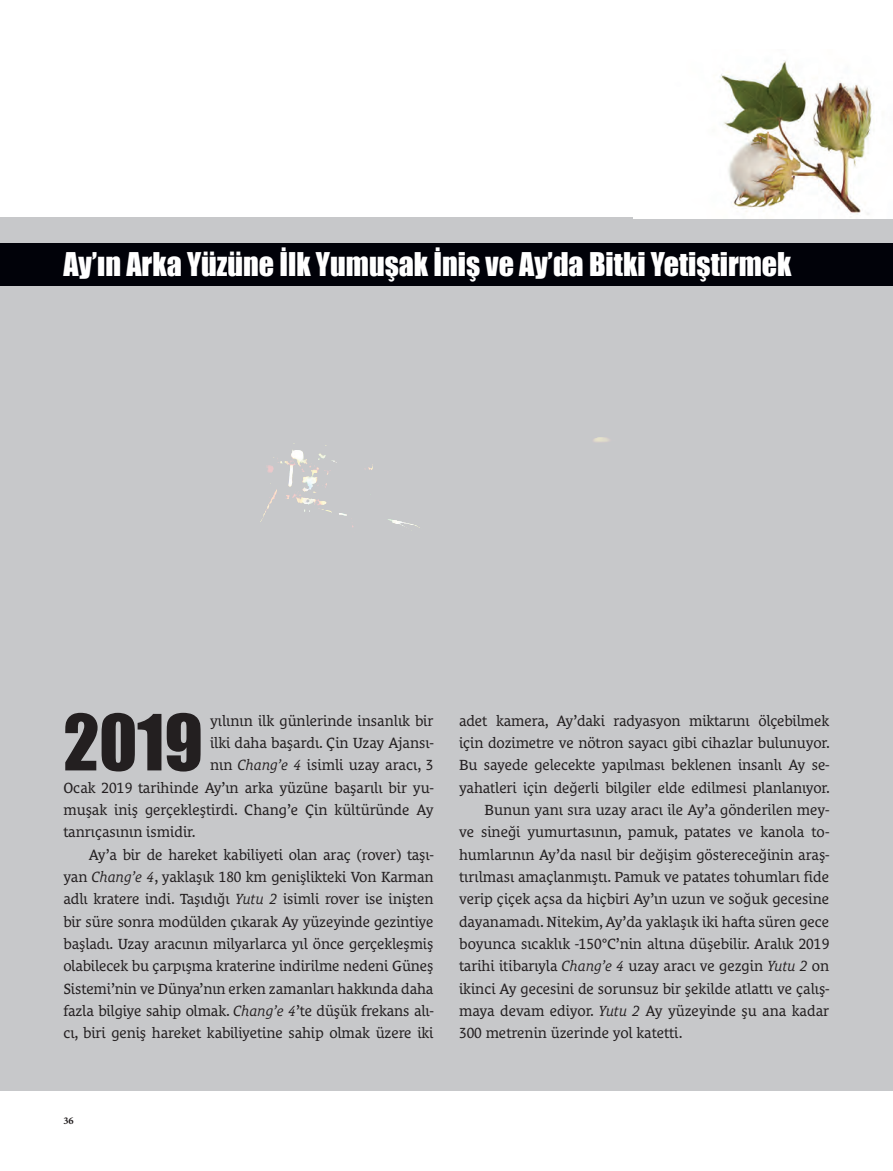
<style>
.page{position:relative;width:893px;height:1171px;background:#fff}
.page>*{position:absolute;margin:0;border:0;box-sizing:border-box;transform-origin:0 0}
.t1{font:71.4px "Impact";color:#231f20}
.t2{font:30px "Impact";color:#fff}
.t3{font:15px "Le Monde Courrier Pro";letter-spacing:-.01em;color:#231f20}
.t4{font:700 10.35px "Minion Pro";color:#231f20}
.s1{font-style:italic}
</style>
<div class="page">
<div style="left:0;top:218px;width:892px;height:872px;background:#c7c8ca"></div>
<img style="left:719px;top:60px;width:153px;height:155px">
<div style="left:0;top:243px;width:892px;height:43px;background:#010209"></div>
<h2 class="t2" style="left:63px;top:241px;width:729px">Ay’ın Arka Yüzüne İlk Yumuşak İniş ve Ay’da Bitki Yetiştirmek</h2>
<h1 class="t1" style="left:63px;top:687px;width:141px">2019</h1>
<p class="t3" style="left:210px;top:708px;width:225px">yılının ilk günlerinde insanlık bir</p>
<p class="t3" style="left:210px;top:730px;width:225px">ilki daha başardı. Çin Uzay Ajansı-</p>
<p class="t3" style="left:210px;top:753px;width:225px">nın <span class="s1">Chang’e 4</span> isimli uzay aracı, 3</p>
<p class="t3" style="left:63px;top:775px;width:371px">Ocak 2019 tarihinde Ay’ın arka yüzüne başarılı bir yu-</p>
<p class="t3" style="left:63px;top:797px;width:371px">muşak iniş gerçekleştirdi. Chang’e Çin kültüründe Ay</p>
<p class="t3" style="left:63px;top:820px;width:134px">tanrıçasının ismidir.</p>
<p class="t3" style="left:89px;top:842px;width:346px">Ay’a bir de hareket kabiliyeti olan araç (rover) taşı-</p>
<p class="t3" style="left:63px;top:864px;width:371px">yan <span class="s1">Chang’e 4</span>, yaklaşık 180 km genişlikteki Von Karman</p>
<p class="t3" style="left:63px;top:887px;width:371px">adlı kratere indi. Taşıdığı <span class="s1">Yutu 2</span> isimli rover ise inişten</p>
<p class="t3" style="left:63px;top:909px;width:371px">bir süre sonra modülden çıkarak Ay yüzeyinde gezintiye</p>
<p class="t3" style="left:63px;top:931px;width:371px">başladı. Uzay aracının milyarlarca yıl önce gerçekleşmiş</p>
<p class="t3" style="left:63px;top:954px;width:371px">olabilecek bu çarpışma kraterine indirilme nedeni Güneş</p>
<p class="t3" style="left:63px;top:976px;width:371px">Sistemi’nin ve Dünya’nın erken zamanları hakkında daha</p>
<p class="t3" style="left:63px;top:998px;width:371px">fazla bilgiye sahip olmak. <span class="s1">Chang’e 4</span>’te düşük frekans alı-</p>
<p class="t3" style="left:63px;top:1021px;width:371px">cı, biri geniş hareket kabiliyetine sahip olmak üzere iki</p>
<p class="t3" style="left:459px;top:708px;width:371px">adet kamera, Ay’daki radyasyon miktarını ölçebilmek</p>
<p class="t3" style="left:459px;top:730px;width:372px">için dozimetre ve nötron sayacı gibi cihazlar bulunuyor.</p>
<p class="t3" style="left:459px;top:753px;width:371px">Bu sayede gelecekte yapılması beklenen insanlı Ay se-</p>
<p class="t3" style="left:459px;top:775px;width:372px">yahatleri için değerli bilgiler elde edilmesi planlanıyor.</p>
<p class="t3" style="left:484px;top:797px;width:346px">Bunun yanı sıra uzay aracı ile Ay’a gönderilen mey-</p>
<p class="t3" style="left:459px;top:820px;width:371px">ve sineği yumurtasının, pamuk, patates ve kanola to-</p>
<p class="t3" style="left:459px;top:842px;width:371px">humlarının Ay’da nasıl bir değişim göstereceğinin araş-</p>
<p class="t3" style="left:459px;top:864px;width:371px">tırılması amaçlanmıştı. Pamuk ve patates tohumları fide</p>
<p class="t3" style="left:459px;top:887px;width:371px">verip çiçek açsa da hiçbiri Ay’ın uzun ve soğuk gecesine</p>
<p class="t3" style="left:459px;top:909px;width:371px">dayanamadı. Nitekim, Ay’da yaklaşık iki hafta süren gece</p>
<p class="t3" style="left:459px;top:931px;width:371px">boyunca sıcaklık -150°C’nin altına düşebilir. Aralık 2019</p>
<p class="t3" style="left:459px;top:954px;width:371px">tarihi itibarıyla <span class="s1">Chang’e 4</span> uzay aracı ve gezgin <span class="s1">Yutu 2</span> on</p>
<p class="t3" style="left:459px;top:976px;width:371px">ikinci Ay gecesini de sorunsuz bir şekilde atlattı ve çalış-</p>
<p class="t3" style="left:459px;top:998px;width:371px">maya devam ediyor. <span class="s1">Yutu 2</span> Ay yüzeyinde şu ana kadar</p>
<p class="t3" style="left:459px;top:1021px;width:225px">300 metrenin üzerinde yol katetti.</p>
<p class="t4" style="left:63px;top:1112px;width:12px">36</p>
</div>
